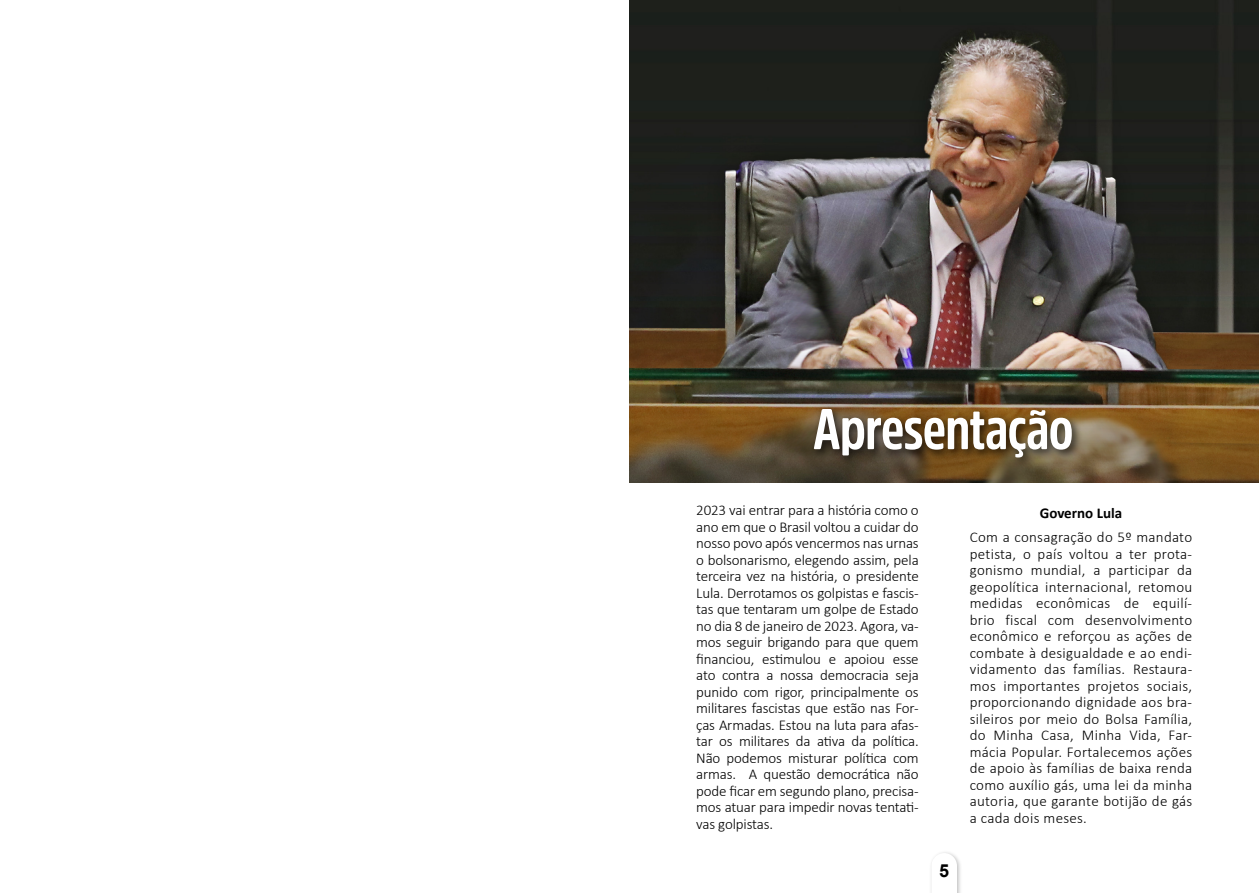
<style>
.page{position:relative;width:1259px;height:893px;background:#fff}
.page>*{position:absolute;margin:0;border:0;box-sizing:border-box;transform-origin:0 0}
.t1{font:700 57px "Amsi Pro Cond";letter-spacing:-.01em;color:#fff}
.t2{font:700 18px "Arial";color:#000}
.t3{font:300 15px/16.5px "Calibri";letter-spacing:-.005em;color:#000;text-align:justify}
.t4{font:700 15px "Calibri";color:#000}
</style>
<div class="page">
<div style="left:928px;top:850px;width:35px;height:43px;background:#000;opacity:.5"></div>
<svg style="left:931px;top:853px;width:26px;height:40px"></svg>
<img style="left:629px;top:0;width:630px;height:483px">
<div style="left:809px;top:404px;width:274px;height:65px;background:#000;opacity:.75"></div>
<h1 class="t1" style="left:813px;top:390px;width:262px">Apresentação</h1>
<p class="t3" style="left:696px;top:502px;width:224px">2023 vai entrar para a história como o ano em que o Brasil voltou a cuidar do nosso povo após vencermos nas urnas o bolsonarismo, elegendo assim, pela terceira vez na história, o presidente Lula. Derrotamos os golpistas e fascis&shy;tas que tentaram um golpe de Estado no dia 8 de janeiro de 2023. Agora, va&shy;mos seguir brigando para que quem financiou, estimulou e apoiou esse ato contra a nossa democracia seja punido com rigor, principalmente os militares fascistas que estão nas For&shy;ças Armadas. Estou na luta para afas&shy;tar os militares da ativa da política.<br>Não podemos misturar política com armas. A questão democrática não pode ficar em segundo plano, precisa&shy;mos atuar para impedir novas tentati&shy;vas golpistas.</p>
<p class="t4" style="left:1039px;top:503px;width:84px">Governo Lula</p>
<p class="t3" style="left:969px;top:529px;width:224px">Com a consagração do 5º mandato petista, o país voltou a ter prota&shy;gonismo mundial, a participar da geopolítica internacional, retomou medidas econômicas de equilí&shy;brio fiscal com desenvolvimento econômico e reforçou as ações de combate à desigualdade e ao endi&shy;vidamento das famílias. Restaura&shy;mos importantes projetos sociais, proporcionando dignidade aos bra&shy;sileiros por meio do Bolsa Família, do Minha Casa, Minha Vida, Far&shy;mácia Popular. Fortalecemos ações de apoio às famílias de baixa renda como auxílio gás, uma lei da minha autoria, que garante botijão de gás a cada dois meses.</p>
<p class="t2" style="left:939px;top:858px;width:12px">5</p>
</div>
